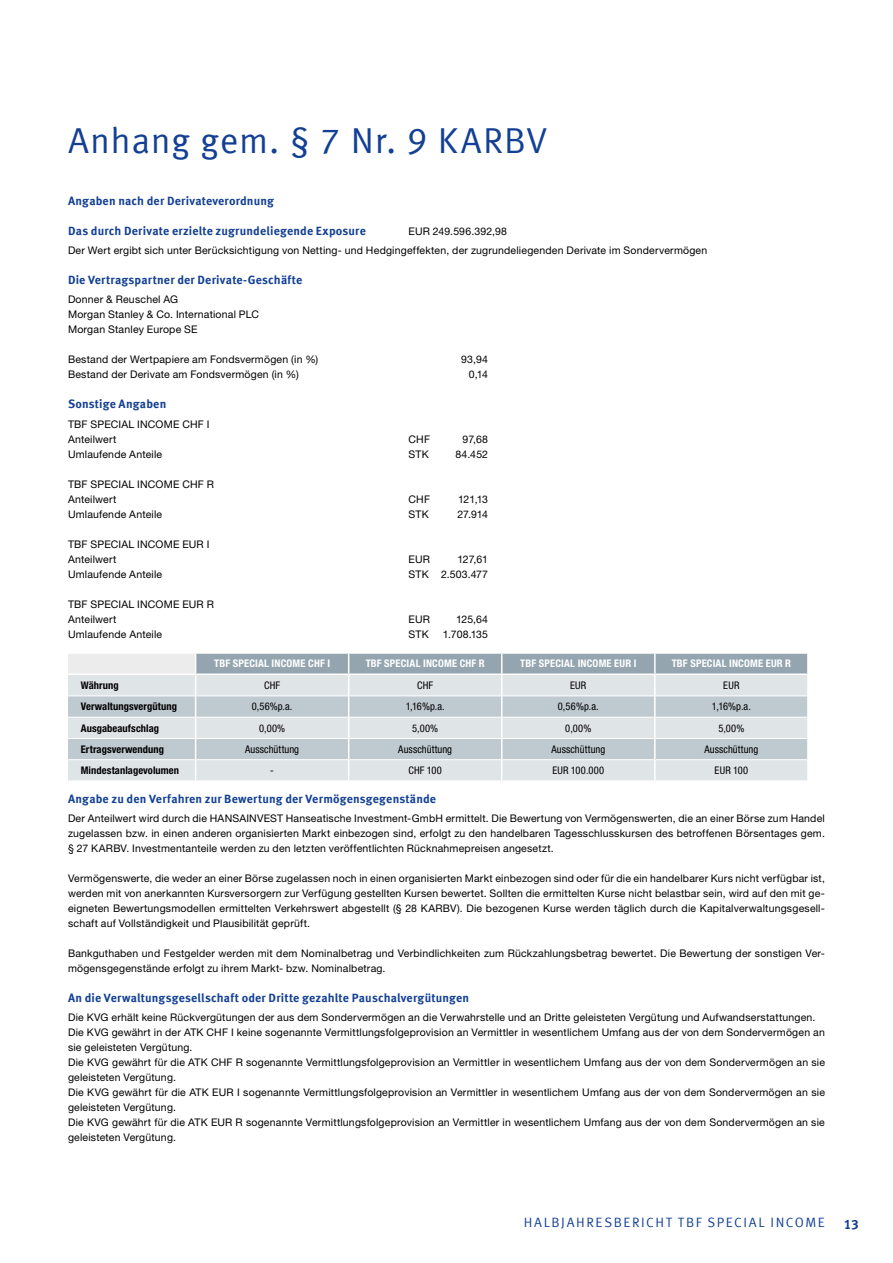
<style>
.page{position:relative;width:893px;height:1263px;background:#fff}
.page>*{position:absolute;margin:0;border:0;box-sizing:border-box;transform-origin:0 0}
.t1{font:36px "Meta Offc Pro Norm";letter-spacing:.02em;color:#134094}
.t2{font:13.5px "Meta Offc Pro Norm";letter-spacing:.115em;color:#134094}
.t3{font:700 13.5px "Meta Offc Pro";color:#134094}
.t4{font:700 12px "Meta Offc Pro";letter-spacing:.015em;color:#134094}
.t5{font:10.5px/15px "Helvetica Neue LTW1 G";letter-spacing:.02em;color:#000}
.t6{font:condensed 10.5px "Helvetica Neue LTW1 G";letter-spacing:.01em;color:#000}
.t7{font:700 condensed 10.5px "Helvetica Neue LTW1 G";letter-spacing:.02em;color:#fff}
.t8{font:700 condensed 10.5px "Helvetica Neue LTW1 G";letter-spacing:.01em;color:#000}
</style>
<div class="page">
<div style="left:68px;top:653px;width:128px;height:21px;background:#ececed"></div>
<div style="left:68px;top:675px;width:127px;height:105px;background:#dfe4e7"></div>
<svg style="left:68px;top:696px;width:127px;height:63px;background:#cad2d8"></svg>
<hr style="left:68px;top:695px;width:127px;height:1px;background:#fff">
<hr style="left:68px;top:717px;width:127px;height:1px;background:#fff">
<hr style="left:68px;top:738px;width:127px;height:1px;background:#fff">
<hr style="left:68px;top:759px;width:127px;height:1px;background:#fff">
<hr style="left:68px;top:652px;width:128px;height:2px;background:#fff">
<hr style="left:68px;top:673px;width:128px;height:2px;background:#fff">
<svg style="left:195px;top:653px;width:613px;height:127px;background:#cbd3d8"></svg>
<hr style="left:654px;top:760px;width:2px;height:20px;background:#fff">
<hr style="left:807px;top:760px;width:2px;height:20px;background:#fff">
<h1 class="t1" style="left:68px;top:113px;width:481px">Anhang gem. § 7 Nr. 9 KARBV</h1>
<p class="t4" style="left:68px;top:191px;width:207px">Angaben nach der Derivateverordnung</p>
<p class="t4" style="left:68px;top:221px;width:299px">Das durch Derivate erzielte zugrundeliegende Exposure</p>
<p class="t5" style="left:68px;top:221px;width:641px;line-height:19.2px;text-indent:341px">EUR 249.596.392,98<br>Der Wert ergibt sich unter Berücksichtigung von Netting- und Hedgingeffekten, der zugrundeliegenden Derivate im Sondervermögen</p>
<p class="t4" style="left:68px;top:270px;width:236px">Die Vertragspartner der Derivate-Geschäfte</p>
<p class="t5" style="left:68px;top:292px;width:193px">Donner &amp; Reuschel AG<br>Morgan Stanley &amp; Co. International PLC<br>Morgan Stanley Europe SE</p>
<p class="t5" style="left:68px;top:352px;width:252px">Bestand der Wertpapiere am Fondsvermögen (in %)</p>
<p class="t5" style="left:461px;top:352px;width:28px">93,94</p>
<p class="t5" style="left:68px;top:367px;width:232px">Bestand der Derivate am Fondsvermögen (in %)</p>
<p class="t5" style="left:469px;top:367px;width:21px">0,14</p>
<p class="t4" style="left:68px;top:395px;width:100px">Sonstige Angaben</p>
<p class="t5" style="left:68px;top:416px;width:143px">TBF SPECIAL INCOME CHF I<br>Anteilwert</p>
<p class="t5" style="left:409px;top:431px;width:23px">CHF</p>
<p class="t5" style="left:463px;top:431px;width:27px">97,68</p>
<p class="t5" style="left:68px;top:446px;width:96px">Umlaufende Anteile</p>
<p class="t5" style="left:409px;top:446px;width:22px">STK</p>
<p class="t5" style="left:455px;top:446px;width:34px">84.452</p>
<p class="t5" style="left:68px;top:476px;width:147px">TBF SPECIAL INCOME CHF R<br>Anteilwert</p>
<p class="t5" style="left:409px;top:491px;width:23px">CHF</p>
<p class="t5" style="left:458px;top:491px;width:31px">121,13</p>
<p class="t5" style="left:68px;top:506px;width:96px">Umlaufende Anteile</p>
<p class="t5" style="left:409px;top:506px;width:22px">STK</p>
<p class="t5" style="left:458px;top:506px;width:32px">27.914</p>
<p class="t5" style="left:68px;top:536px;width:143px">TBF SPECIAL INCOME EUR I<br>Anteilwert</p>
<p class="t5" style="left:409px;top:551px;width:23px">EUR</p>
<p class="t5" style="left:458px;top:551px;width:32px">127,61</p>
<p class="t5" style="left:68px;top:566px;width:96px">Umlaufende Anteile</p>
<p class="t5" style="left:409px;top:566px;width:81px">STK 2.503.477</p>
<p class="t5" style="left:68px;top:596px;width:147px">TBF SPECIAL INCOME EUR R<br>Anteilwert</p>
<p class="t5" style="left:409px;top:611px;width:23px">EUR</p>
<p class="t5" style="left:456px;top:611px;width:33px">125,64</p>
<p class="t5" style="left:68px;top:626px;width:96px">Umlaufende Anteile</p>
<p class="t5" style="left:409px;top:626px;width:22px">STK</p>
<p class="t5" style="left:443px;top:626px;width:47px">1.708.135</p>
<p class="t7" style="left:214px;top:657px;width:117px">TBF SPECIAL INCOME CHF I</p>
<p class="t7" style="left:366px;top:657px;width:121px">TBF SPECIAL INCOME CHF R</p>
<p class="t7" style="left:520px;top:657px;width:118px">TBF SPECIAL INCOME EUR I</p>
<p class="t7" style="left:672px;top:657px;width:121px">TBF SPECIAL INCOME EUR R</p>
<p class="t8" style="left:81px;top:679px;width:39px">Währung</p>
<p class="t6" style="left:264px;top:679px;width:18px">CHF</p>
<p class="t6" style="left:417px;top:679px;width:18px">CHF</p>
<p class="t6" style="left:570px;top:679px;width:18px">EUR</p>
<p class="t6" style="left:723px;top:679px;width:18px">EUR</p>
<p class="t8" style="left:81px;top:700px;width:98px">Verwaltungsvergütung</p>
<p class="t6" style="left:252px;top:700px;width:42px">0,56%p.a.</p>
<p class="t6" style="left:406px;top:700px;width:41px">1,16%p.a.</p>
<p class="t6" style="left:558px;top:700px;width:42px">0,56%p.a.</p>
<p class="t6" style="left:712px;top:700px;width:41px">1,16%p.a.</p>
<p class="t8" style="left:81px;top:721px;width:80px">Ausgabeaufschlag</p>
<p class="t6" style="left:259px;top:722px;width:28px">0,00%</p>
<p class="t6" style="left:412px;top:722px;width:28px">5,00%</p>
<p class="t6" style="left:565px;top:722px;width:28px">0,00%</p>
<p class="t6" style="left:718px;top:722px;width:28px">5,00%</p>
<p class="t8" style="left:81px;top:743px;width:85px">Ertragsverwendung</p>
<p class="t6" style="left:245px;top:743px;width:55px">Ausschüttung</p>
<p class="t6" style="left:398px;top:743px;width:55px">Ausschüttung</p>
<p class="t6" style="left:551px;top:743px;width:55px">Ausschüttung</p>
<p class="t6" style="left:704px;top:743px;width:55px">Ausschüttung</p>
<p class="t8" style="left:81px;top:764px;width:100px">Mindestanlagevolumen</p>
<p class="t6" style="left:270px;top:764px;width:5px">-</p>
<p class="t6" style="left:408px;top:764px;width:35px">CHF 100</p>
<p class="t6" style="left:552px;top:764px;width:53px">EUR 100.000</p>
<p class="t6" style="left:715px;top:764px;width:35px">EUR 100</p>
<p class="t4" style="left:68px;top:789px;width:370px">Angabe zu den Verfahren zur Bewertung der Vermögensgegenstände</p>
<p class="t5" style="left:68px;top:810px;width:758px;text-align:justify">Der Anteilwert wird durch die HANSAINVEST Hanseatische Investment-GmbH ermittelt. Die Bewertung von Vermögenswerten, die an einer Börse zum Handel zugelassen bzw. in einen anderen organisierten Markt einbezogen sind, erfolgt zu den handelbaren Tagesschlusskursen des betroffenen Börsentages gem. § 27 KARBV. Investmentanteile werden zu den letzten veröffentlichten Rücknahmepreisen angesetzt.</p>
<p class="t5" style="left:68px;top:870px;width:758px;text-align:justify">Vermögenswerte, die weder an einer Börse zugelassen noch in einen organisierten Markt einbezogen sind oder für die ein handelbarer Kurs nicht verfügbar ist, werden mit von anerkannten Kursversorgern zur Verfügung gestellten Kursen bewertet. Sollten die ermittelten Kurse nicht belastbar sein, wird auf den mit ge&shy;eigneten Bewertungsmodellen ermittelten Verkehrswert abgestellt (§ 28 KARBV). Die bezogenen Kurse werden täglich durch die Kapitalverwaltungsgesell&shy;schaft auf Vollständigkeit und Plausibilität geprüft.</p>
<p class="t5" style="left:68px;top:945px;width:758px">Bankguthaben und Festgelder werden mit dem Nominalbetrag und Verbindlichkeiten zum Rückzahlungsbetrag bewertet. Die Bewertung der sonstigen Ver&shy;mögensgegenstände erfolgt zu ihrem Markt- bzw. Nominalbetrag.</p>
<p class="t4" style="left:68px;top:988px;width:403px">An die Verwaltungsgesellschaft oder Dritte gezahlte Pauschalvergütungen</p>
<p class="t5" style="left:68px;top:1010px;width:758px">Die KVG erhält keine Rückvergütungen der aus dem Sondervermögen an die Verwahrstelle und an Dritte geleisteten Vergütung und Aufwandserstattungen.<br>Die KVG gewährt in der ATK CHF I keine sogenannte Vermittlungsfolgeprovision an Vermittler in wesentlichem Umfang aus der von dem Sondervermögen an sie geleisteten Vergütung.<br>Die KVG gewährt für die ATK CHF R sogenannte Vermittlungsfolgeprovision an Vermittler in wesentlichem Umfang aus der von dem Sondervermögen an sie geleisteten Vergütung.<br>Die KVG gewährt für die ATK EUR I sogenannte Vermittlungsfolgeprovision an Vermittler in wesentlichem Umfang aus der von dem Sondervermögen an sie geleisteten Vergütung.<br>Die KVG gewährt für die ATK EUR R sogenannte Vermittlungsfolgeprovision an Vermittler in wesentlichem Umfang aus der von dem Sondervermögen an sie geleisteten Vergütung.</p>
<p class="t2" style="left:524px;top:1211px;width:303px">HALBJAHRESBERICHT TBF SPECIAL INCOME</p>
<p class="t3" style="left:844px;top:1214px;width:17px">13</p>
</div>
